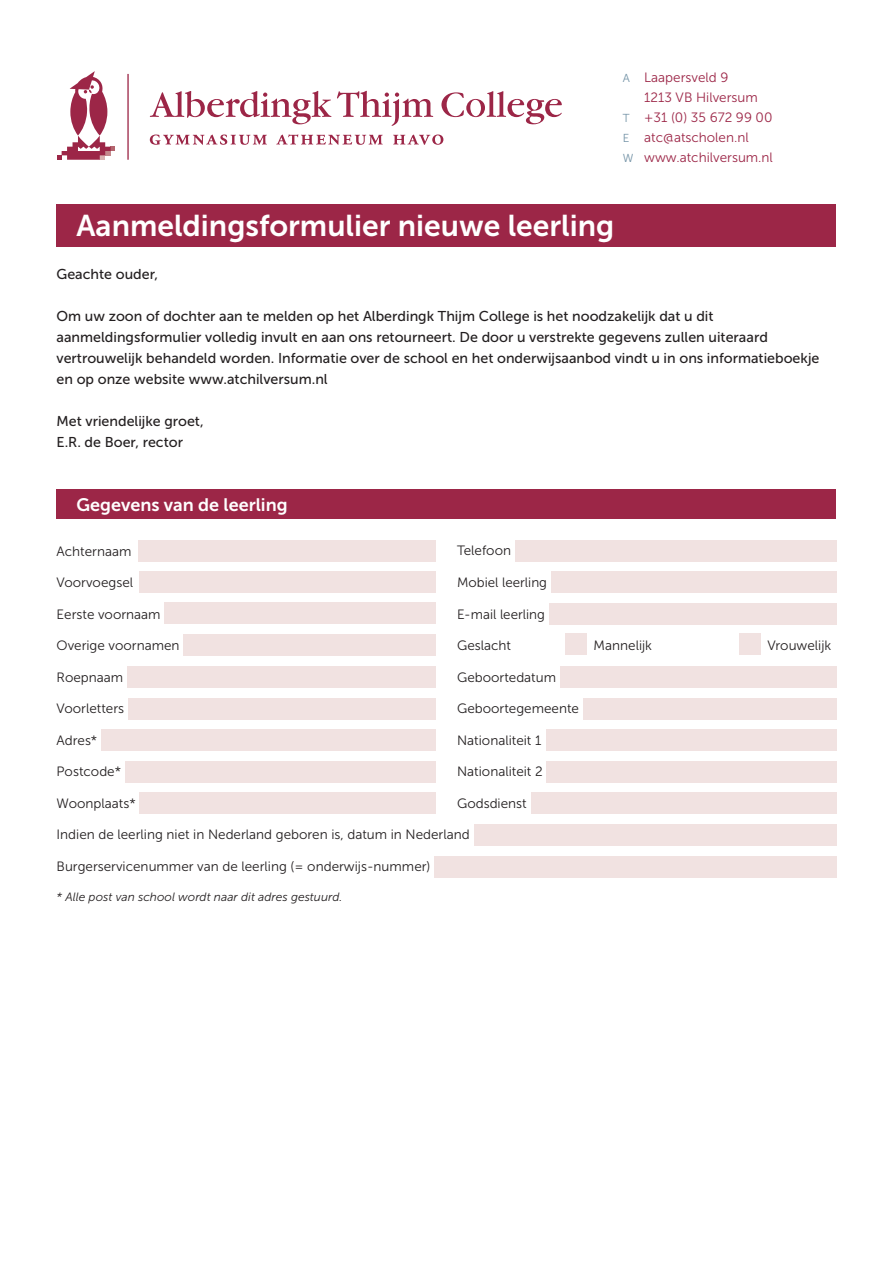
<style>
.page{position:relative;width:893px;height:1263px;background:#fff}
.page>*{position:absolute;margin:0;border:0;box-sizing:border-box;transform-origin:0 0}
.t1{font:30px "Museo Sans 700";color:#fff}
.t2{font:18px "Museo Sans 700";color:#fff}
.t3{font:14.25px/21px "Museo Sans 500";color:#231f20}
.t4{font:13.5px "Museo Sans 300";color:#231f20}
.t5{font:13.5px "Museo Sans 300";color:#9c2647}
.t6{font:italic 12px "Museo Sans 300";color:#231f20}
.s1{font-size:11.55px;color:#7191a5}
</style>
<div class="page">
<svg style="left:57px;top:71px;width:58px;height:89px"></svg>
<hr style="left:127px;top:74px;width:2px;height:86px;background:#9c2647">
<svg style="left:441px;top:91px;width:121px;height:33px"></svg>
<svg style="left:150px;top:91px;width:283px;height:35px"></svg>
<svg style="left:150px;top:134px;width:117px;height:11px"></svg>
<svg style="left:276px;top:134px;width:107px;height:11px"></svg>
<svg style="left:393px;top:135px;width:50px;height:10px"></svg>
<div style="left:57px;top:204px;width:779px;height:43px;background:#9c2647"></div>
<div style="left:565px;top:633px;width:21px;height:21px;background:#f1e2e1"></div>
<div style="left:739px;top:633px;width:21px;height:21px;background:#f1e2e1"></div>
<div style="left:138px;top:540px;width:298px;height:21px;background:#f1e2e1"></div>
<div style="left:515px;top:540px;width:321px;height:21px;background:#f1e2e1"></div>
<div style="left:139px;top:572px;width:297px;height:21px;background:#f1e2e1"></div>
<div style="left:551px;top:572px;width:285px;height:21px;background:#f1e2e1"></div>
<div style="left:183px;top:635px;width:253px;height:21px;background:#f1e2e1"></div>
<div style="left:165px;top:603px;width:271px;height:21px;background:#f1e2e1"></div>
<div style="left:549px;top:603px;width:287px;height:21px;background:#f1e2e1"></div>
<div style="left:127px;top:666px;width:309px;height:22px;background:#f1e2e1"></div>
<div style="left:560px;top:666px;width:276px;height:22px;background:#f1e2e1"></div>
<div style="left:128px;top:698px;width:308px;height:21px;background:#f1e2e1"></div>
<div style="left:583px;top:698px;width:253px;height:21px;background:#f1e2e1"></div>
<div style="left:546px;top:729px;width:290px;height:22px;background:#f1e2e1"></div>
<div style="left:125px;top:761px;width:311px;height:21px;background:#f1e2e1"></div>
<div style="left:546px;top:761px;width:290px;height:21px;background:#f1e2e1"></div>
<div style="left:531px;top:793px;width:305px;height:21px;background:#f1e2e1"></div>
<div style="left:139px;top:793px;width:297px;height:21px;background:#f1e2e1"></div>
<div style="left:57px;top:489px;width:779px;height:30px;background:#9c2647"></div>
<div style="left:474px;top:824px;width:362px;height:21px;background:#f1e2e1"></div>
<div style="left:434px;top:856px;width:402px;height:21px;background:#f1e2e1"></div>
<div style="left:101px;top:729px;width:335px;height:21px;background:#f1e2e1"></div>
<p class="t5" style="left:623px;top:70px;width:107px"><span class="s1">A</span> Laapersveld 9</p>
<p class="t5" style="left:644px;top:90px;width:115px">1213 VB Hilversum</p>
<p class="t5" style="left:623px;top:110px;width:151px"><span class="s1">T</span> +31 (0) 35 672 99 00</p>
<p class="t5" style="left:623px;top:130px;width:127px"><span class="s1">E</span> atc@atscholen.nl</p>
<p class="t5" style="left:623px;top:150px;width:151px"><span class="s1">W</span> www.atchilversum.nl</p>
<h1 class="t1" style="left:77px;top:209px;width:539px">Aanmeldingsformulier nieuwe leerling</h1>
<p class="t3" style="left:57px;top:263px;width:103px">Geachte ouder,</p>
<p class="t3" style="left:57px;top:305px;width:764px">Om uw zoon of dochter aan te melden op het Alberdingk Thijm College is het noodzakelijk dat u dit aanmeldingsformulier volledig invult en aan ons retourneert. De door u verstrekte gegevens zullen uiteraard vertrouwelijk behandeld worden. Informatie over de school en het onderwijsaanbod vindt u in ons informatieboekje en op onze website www.atchilversum.nl</p>
<p class="t3" style="left:57px;top:410px;width:149px">Met vriendelijke groet,<br>E.R. de Boer, rector</p>
<p class="t2" style="left:77px;top:495px;width:213px">Gegevens van de leerling</p>
<p class="t4" style="left:457px;top:543px;width:55px">Telefoon</p>
<p class="t4" style="left:457px;top:575px;width:91px">Mobiel leerling</p>
<p class="t4" style="left:457px;top:607px;width:89px">E-mail leerling</p>
<p class="t4" style="left:457px;top:638px;width:55px">Geslacht</p>
<p class="t4" style="left:594px;top:638px;width:60px">Mannelijk</p>
<p class="t4" style="left:767px;top:638px;width:65px">Vrouwelijk</p>
<p class="t4" style="left:457px;top:670px;width:100px">Geboortedatum</p>
<p class="t4" style="left:457px;top:701px;width:123px">Geboortegemeente</p>
<p class="t4" style="left:457px;top:733px;width:86px">Nationaliteit 1</p>
<p class="t4" style="left:457px;top:764px;width:87px">Nationaliteit 2</p>
<p class="t4" style="left:457px;top:796px;width:71px">Godsdienst</p>
<p class="t4" style="left:57px;top:827px;width:415px">Indien de leerling niet in Nederland geboren is, datum in Nederland</p>
<p class="t4" style="left:57px;top:858px;width:375px">Burgerservicenummer van de leerling (= onderwijs-nummer)</p>
<p class="t4" style="left:57px;top:544px;width:76px">Achternaam</p>
<p class="t4" style="left:57px;top:575px;width:78px">Voorvoegsel</p>
<p class="t4" style="left:57px;top:607px;width:106px">Eerste voornaam</p>
<p class="t4" style="left:57px;top:638px;width:125px">Overige voornamen</p>
<p class="t4" style="left:57px;top:670px;width:68px">Roepnaam</p>
<p class="t4" style="left:57px;top:701px;width:69px">Voorletters</p>
<p class="t4" style="left:57px;top:732px;width:42px">Adres*</p>
<p class="t4" style="left:57px;top:764px;width:66px">Postcode*</p>
<p class="t4" style="left:57px;top:795px;width:81px">Woonplaats*</p>
<p class="t6" style="left:57px;top:890px;width:287px">* Alle post van school wordt naar dit adres gestuurd.</p>
</div>
